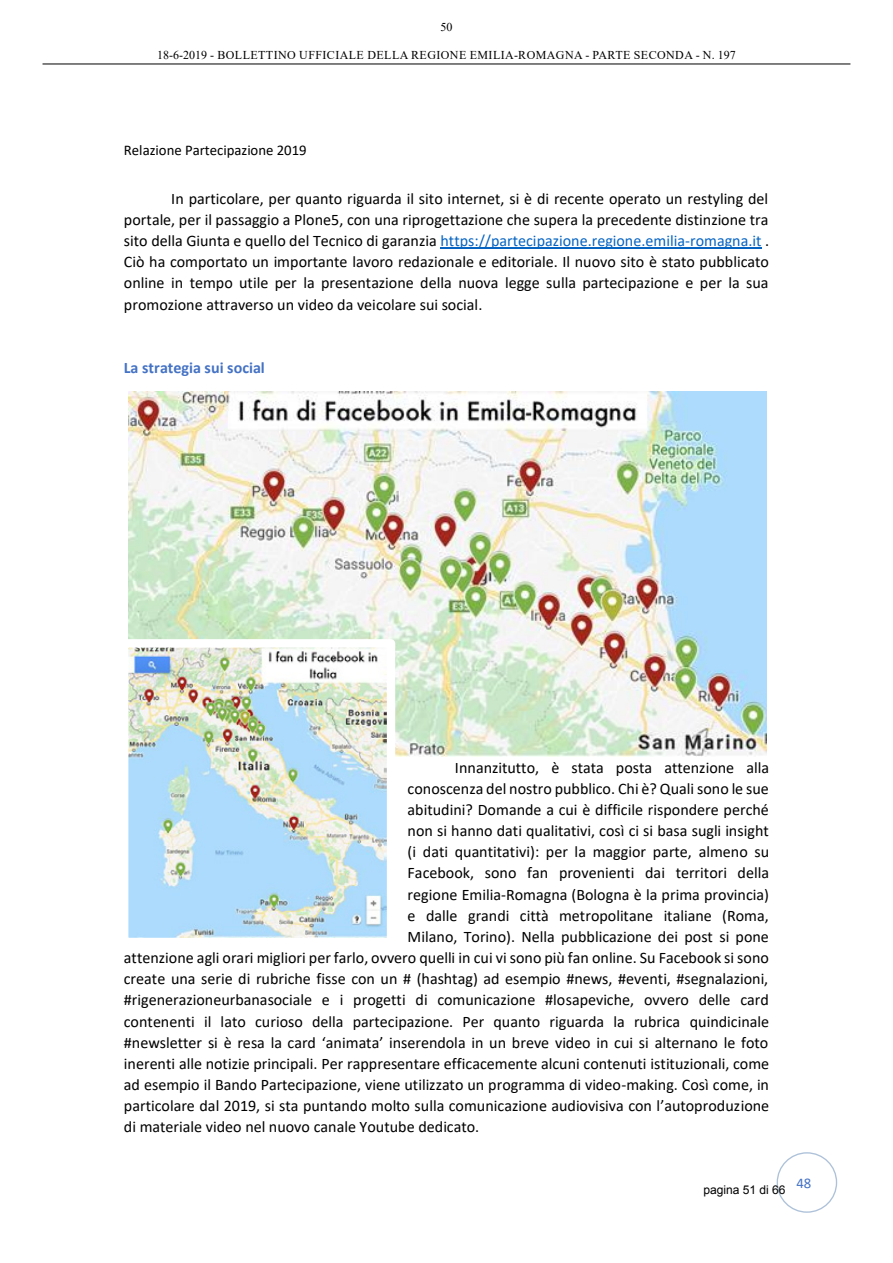
<style>
.page{position:relative;width:893px;height:1263px;background:#fff}
.page>*{position:absolute;margin:0;border:0;box-sizing:border-box;transform-origin:0 0}
.t1{font:16.05px/21.1px "Calibri";color:#000;text-align:justify}
.t2{font:700 16.05px "Calibri";color:#4472c4}
.t3{font:14.85px "Calibri";color:#000}
.t4{font:14.85px "Calibri";color:#4472c4}
.t5{font:12px "Times New Roman";letter-spacing:.035em;color:#000}
.t6{font:12px "Arial";color:#000}
.s1{color:#0563c1}
</style>
<div class="page">
<hr style="left:43px;top:64px;width:807px;height:1px;background:#000">
<div style="left:777px;top:1152px;width:60px;height:61px;border:1px solid #adc1d9;border-radius:50%"></div>
<hr style="left:441px;top:248px;width:321px;height:1px;background:#0563c1">
<img style="left:128px;top:392px;width:638px;height:365px">
<img style="left:129px;top:648px;width:257px;height:289px">
<p class="t5" style="left:440px;top:19px;width:13px">50</p>
<p class="t5" style="left:157px;top:47px;width:486px">18-6-2019 - BOLLETTINO UFFICIALE DELLA REGIONE EMILIA-ROMAGNA - PARTE SECONDA</p>
<p class="t5" style="left:696px;top:47px;width:42px">- N. 197</p>
<p class="t3" style="left:124px;top:140px;width:184px">Relazione Partecipazione 2019</p>
<p class="t1" style="left:124px;top:187px;width:647px;text-indent:47px">In particolare, per quanto riguarda il sito internet, si è di recente operato un restyling del portale, per il passaggio a Plone5, con una riprogettazione che supera la precedente distinzione tra sito della Giunta e quello del Tecnico di garanzia <span class="s1">https://partecipazione.regione.emilia-romagna.it</span> .<br>Ciò ha comportato un importante lavoro redazionale e editoriale. Il nuovo sito è stato pubblicato online in tempo utile per la presentazione della nuova legge sulla partecipazione e per la sua promozione attraverso un video da veicolare sui social.</p>
<p class="t2" style="left:124px;top:356px;width:142px">La strategia sui social</p>
<p class="t1" style="left:455px;top:756px;width:316px">Innanzitutto, è stata posta attenzione alla</p>
<p class="t1" style="left:408px;top:777px;width:363px">conoscenza del nostro pubblico. Chi è? Quali sono le sue</p>
<p class="t1" style="left:408px;top:799px;width:363px">abitudini? Domande a cui è difficile rispondere perché</p>
<p class="t1" style="left:408px;top:820px;width:363px">non si hanno dati qualitativi, così ci si basa sugli insight</p>
<p class="t1" style="left:408px;top:841px;width:363px">(i dati quantitativi): per la maggior parte, almeno su</p>
<p class="t1" style="left:408px;top:862px;width:363px">Facebook, sono fan provenienti dai territori della</p>
<p class="t1" style="left:408px;top:883px;width:363px">regione Emilia-Romagna (Bologna è la prima provincia)</p>
<p class="t1" style="left:408px;top:904px;width:363px">e dalle grandi città metropolitane italiane (Roma,</p>
<p class="t1" style="left:408px;top:925px;width:363px">Milano, Torino). Nella pubblicazione dei post si pone</p>
<p class="t1" style="left:124px;top:947px;width:647px">attenzione agli orari migliori per farlo, ovvero quelli in cui vi sono più fan online. Su Facebook si sono</p>
<p class="t1" style="left:124px;top:968px;width:646px">create una serie di rubriche fisse con un # (hashtag) ad esempio #news, #eventi, #segnalazioni,</p>
<p class="t1" style="left:124px;top:989px;width:646px">#rigenerazioneurbanasociale e i progetti di comunicazione #losapeviche, ovvero delle card</p>
<p class="t1" style="left:124px;top:1010px;width:647px">contenenti il lato curioso della partecipazione. Per quanto riguarda la rubrica quindicinale</p>
<p class="t1" style="left:124px;top:1031px;width:646px">#newsletter si è resa la card ‘animata’ inserendola in un breve video in cui si alternano le foto</p>
<p class="t1" style="left:124px;top:1052px;width:647px">inerenti alle notizie principali. Per rappresentare efficacemente alcuni contenuti istituzionali, come</p>
<p class="t1" style="left:124px;top:1074px;width:647px">ad esempio il Bando Partecipazione, viene utilizzato un programma di video-making. Così come, in</p>
<p class="t1" style="left:124px;top:1095px;width:647px">particolare dal 2019, si sta puntando molto sulla comunicazione audiovisiva con l’autoproduzione</p>
<p class="t1" style="left:124px;top:1116px;width:357px">di materiale video nel nuovo canale Youtube dedicato.</p>
<p class="t6" style="left:703px;top:1181px;width:84px">pagina 51 di 66</p>
<p class="t4" style="left:796px;top:1172px;width:17px">48</p>
</div>
